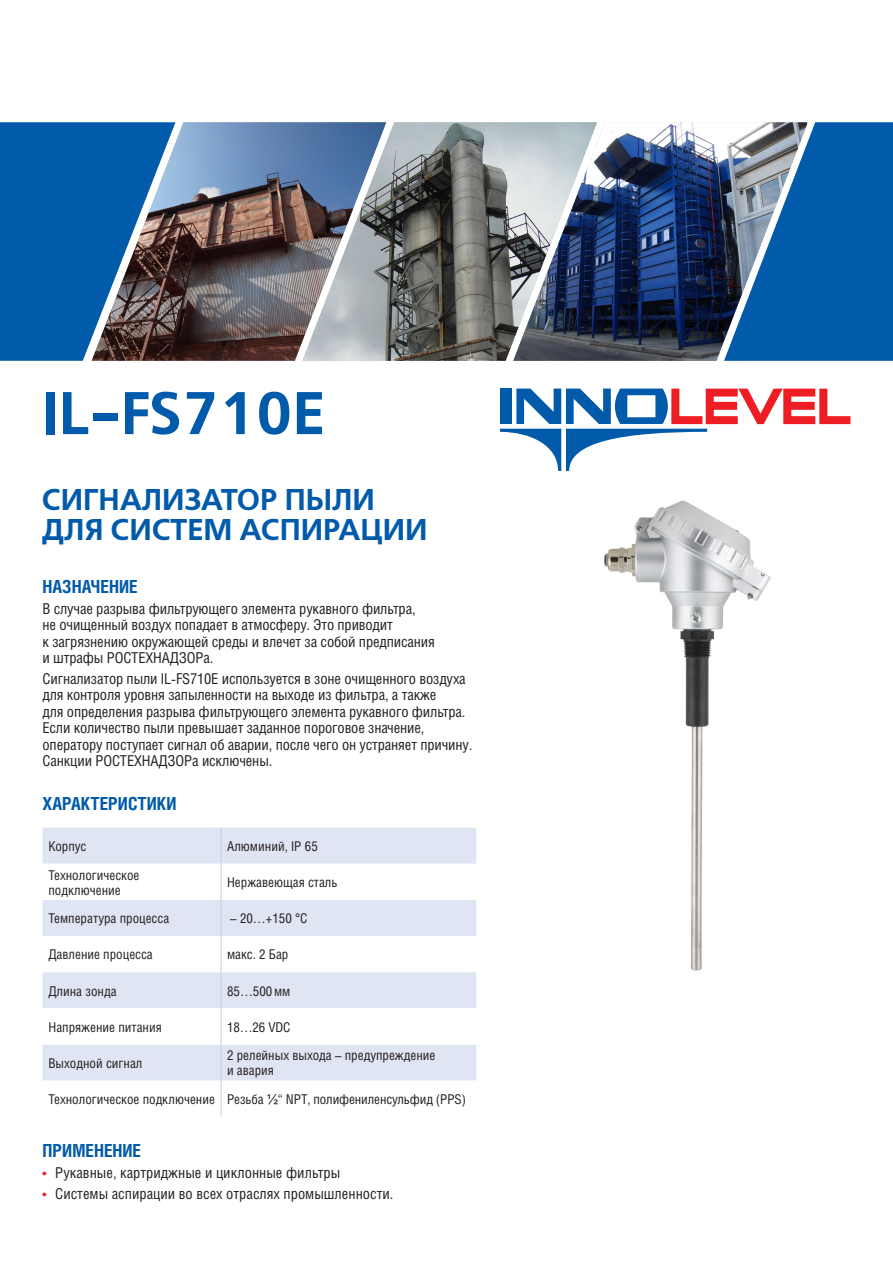
<style>
.page{position:relative;width:893px;height:1263px;background:#fff}
.page>*{position:absolute;margin:0;border:0;box-sizing:border-box;transform-origin:0 0}
.t1{font:60px "Free Set Demi C";color:#015aaa}
.t2{font:30px/30px "Free Set Demi C";color:#015aaa}
.Paragraph_Style_1{font:700 18px "Helios Cond C";color:#015aaa}
.Paragraph_Style_2{font:15px/16.5px "Helios Cond C";letter-spacing:-.01em;color:#231f20}
.t3{font:13.5px/15px "Helios Cond C";color:#231f20}
.s1{font-family:"Arial"}
.s2{color:#ee1d23}
</style>
<div class="page">
<img style="left:604px;top:500px;width:167px;height:471px">
<div style="left:43px;top:828px;width:433px;height:36px;background:#e0e5f3"></div>
<svg style="left:43px;top:864px;width:433px;height:253px"></svg>
<hr style="left:221px;top:828px;width:1px;height:36px;background:#c7cee8">
<hr style="left:221px;top:864px;width:1px;height:36px;background:#c7cee8">
<hr style="left:221px;top:900px;width:1px;height:36px;background:#c7cee8">
<hr style="left:221px;top:936px;width:1px;height:36px;background:#c7cee8">
<hr style="left:221px;top:972px;width:1px;height:36px;background:#c7cee8">
<hr style="left:221px;top:1008px;width:1px;height:36px;background:#c7cee8">
<hr style="left:221px;top:1044px;width:1px;height:37px;background:#c7cee8">
<hr style="left:221px;top:1081px;width:1px;height:36px;background:#c7cee8">
<div style="left:0;top:122px;width:92px;height:239px;background:#015aaa"></div>
<div style="left:808px;top:122px;width:85px;height:239px;background:#015aaa"></div>
<svg style="left:500px;top:389px;width:350px;height:82px"></svg>
<img style="left:597px;top:122px;width:211px;height:239px">
<img style="left:92px;top:122px;width:210px;height:239px">
<img style="left:302px;top:122px;width:295px;height:239px">
<p class="t1" style="left:42px;top:379px;width:285px">IL-FS710E</p>
<p class="t2" style="left:42px;top:486px;width:387px">СИГНАЛИЗАТОР ПЫЛИ<br>ДЛЯ СИСТЕМ АСПИРАЦИИ</p>
<p class="Paragraph_Style_1" style="left:43px;top:576px;width:97px">НАЗНАЧЕНИЕ</p>
<p class="Paragraph_Style_2" style="left:43px;top:600px;width:394px">В случае разрыва фильтрующего элемента рукавного фильтра,<br>не очищенный воздух попадает в атмосферу. Это приводит<br>к загрязнению окружающей среды и влечет за собой предписания и штрафы -РОСТЕХНАДЗОРа.</p>
<p class="Paragraph_Style_2" style="left:43px;top:670px;width:431px">Сигнализатор пыли IL-FS710E используется в зоне очищенного воздуха для контроля уровня запыленности на выходе из фильтра, а также<br>для определения разрыва фильтрующего элемента рукавного фильтра.<br>Если количество пыли превышает заданное пороговое значение, оператору поступает сигнал об аварии, после чего он устраняет причину.<br>Санкции -РОСТЕХНАДЗОРа исключены.</p>
<p class="Paragraph_Style_1" style="left:43px;top:793px;width:136px">ХАРАКТЕРИСТИКИ</p>
<p class="t3" style="left:48px;top:838px;width:40px">Корпус</p>
<p class="t3" style="left:227px;top:838px;width:92px">Алюминий, IP 65</p>
<p class="t3" style="left:48px;top:867px;width:92px">Технологическое подключение</p>
<p class="t3" style="left:227px;top:875px;width:112px">Нержавеющая сталь</p>
<p class="t3" style="left:48px;top:911px;width:122px">Температура процесса</p>
<p class="t3" style="left:230px;top:911px;width:79px">– 20…+150 °C</p>
<p class="t3" style="left:48px;top:947px;width:106px">Давление процесса</p>
<p class="t3" style="left:227px;top:947px;width:63px">макс. 2 Бар</p>
<p class="t3" style="left:48px;top:983px;width:70px">Длина зонда</p>
<p class="t3" style="left:227px;top:983px;width:65px">85…500мм</p>
<p class="t3" style="left:48px;top:1019px;width:115px">Напряжение питания</p>
<p class="t3" style="left:227px;top:1019px;width:65px">18…26 VDC</p>
<p class="t3" style="left:48px;top:1055px;width:95px">Выходной сигнал</p>
<p class="t3" style="left:227px;top:1048px;width:210px">2 релейных выхода – предупреждение и авария</p>
<p class="t3" style="left:48px;top:1091px;width:168px">Технологическое подключение</p>
<p class="t3" style="left:227px;top:1091px;width:240px">Резьба <span class="s1">½</span>“ NPT, полифениленсульфид (PPS)</p>
<p class="Paragraph_Style_1" style="left:43px;top:1140px;width:100px">ПРИМЕНЕНИЕ</p>
<p class="Paragraph_Style_2" style="left:43px;top:1164px;width:299px"><span class="s2">•</span> Рукавные, картриджные и циклонные фильтры</p>
<p class="Paragraph_Style_2" style="left:43px;top:1185px;width:352px"><span class="s2">•</span> Системы аспирации во всех отраслях промышленности.</p>
</div>
